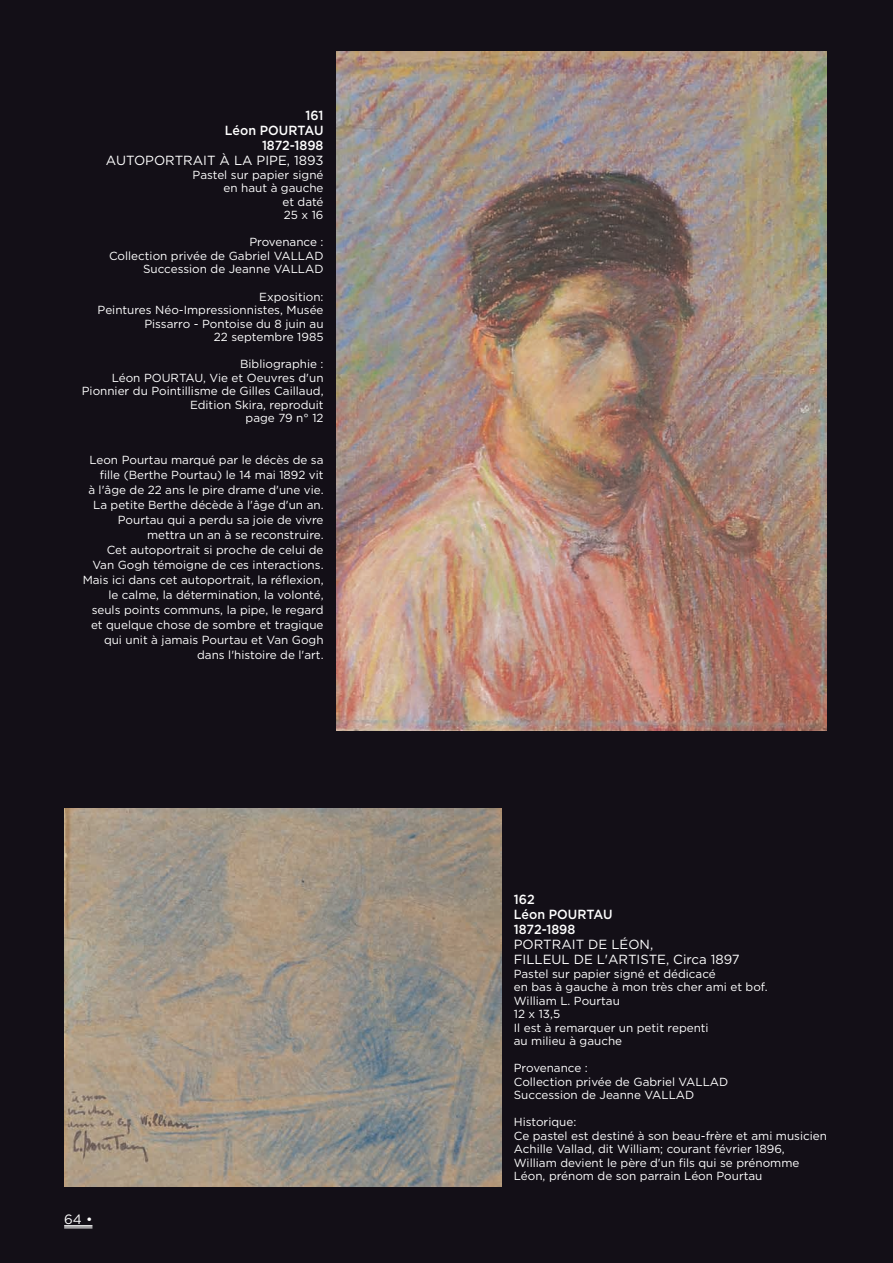
<style>
.page{position:relative;width:893px;height:1263px;background:#fff}
.page>*{position:absolute;margin:0;border:0;box-sizing:border-box;transform-origin:0 0}
.t1{font:13.5px "Gotham";color:#fff}
.t2{font:13.2px/15px "Gotham";color:#fff}
.t3{font:500 13.2px/15px "Gotham";color:#fff;text-align:right;scale:.95 1}
.t4{font:11.7px/13.5px "Gotham";color:#fff;text-align:right}
</style>
<div class="page">
<div style="left:0;top:0;width:893px;height:1262px;background:#130f17"></div>
<img style="left:336px;top:51px;width:490px;height:679px">
<img style="left:64px;top:808px;width:437px;height:378px">
<svg style="left:64px;top:1225px;width:28px;height:3px"></svg>
<p class="t3" style="left:225px;top:108px;width:105px">161<br>Léon POURTAU<br>1872-1898</p>
<p class="t2" style="left:106px;top:153px;width:219px">AUTOPORTRAIT À LA PIPE, 1893</p>
<p class="t4" style="left:193px;top:168px;width:132px">Pastel sur papier signé en haut à gauche<br>et daté<br>25 x 16</p>
<p class="t4" style="left:109px;top:235px;width:216px">Provenance :<br>Collection privée de Gabriel VALLAD<br>Succession de Jeanne VALLAD</p>
<p class="t4" style="left:98px;top:289px;width:227px">Exposition:<br>Peintures Néo-Impressionnistes, Musée<br>Pissarro - Pontoise du 8 juin au<br>22 septembre 1985</p>
<p class="t4" style="left:82px;top:357px;width:243px">Bibliographie :<br>Léon POURTAU, Vie et Oeuvres d'un<br>Pionnier du Pointillisme de Gilles Caillaud,<br>Edition Skira, reproduit<br>page 79 n° 12</p>
<p class="t4" style="left:83px;top:452px;width:242px;line-height:15px">Leon Pourtau marqué par le décès de sa fille (Berthe Pourtau) le 14 mai 1892 vit<br>à l'âge de 22 ans le pire drame d'une vie.<br>La petite Berthe décède à l'âge d'un an.<br>Pourtau qui a perdu sa joie de vivre mettra un an à se reconstruire.<br>Cet autoportrait si proche de celui de Van Gogh témoigne de ces interactions.<br>Mais ici dans cet autoportrait, la réflexion, le calme, la détermination, la volonté, seuls points communs, la pipe, le regard et quelque chose de sombre et tragique qui unit à jamais Pourtau et Van Gogh dans l'histoire de l'art.</p>
<p class="t1" style="left:64px;top:1210px;width:30px">64 •</p>
<p class="t3" style="left:514px;top:891px;width:105px;text-align:left">162<br>Léon POURTAU<br>1872-1898</p>
<p class="t2" style="left:514px;top:936px;width:227px">PORTRAIT DE LÉON,<br>FILLEUL DE L'ARTISTE, Circa 1897</p>
<p class="t4" style="left:514px;top:966px;width:255px;text-align:left">Pastel sur papier signé et dédicacé<br>en bas à gauche à mon très cher ami et bof.<br>William L. Pourtau<br>12 x 13,5<br>Il est à remarquer un petit repenti<br>au milieu à gauche</p>
<p class="t4" style="left:514px;top:1061px;width:216px;text-align:left">Provenance :<br>Collection privée de Gabriel VALLAD<br>Succession de Jeanne VALLAD</p>
<p class="t4" style="left:514px;top:1115px;width:315px;text-align:left">Historique:<br>Ce pastel est destiné à son beau-frère et ami musicien Achille Vallad, dit William; courant février 1896, William devient le père d'un fils qui se prénomme Léon, prénom de son parrain Léon Pourtau</p>
</div>
